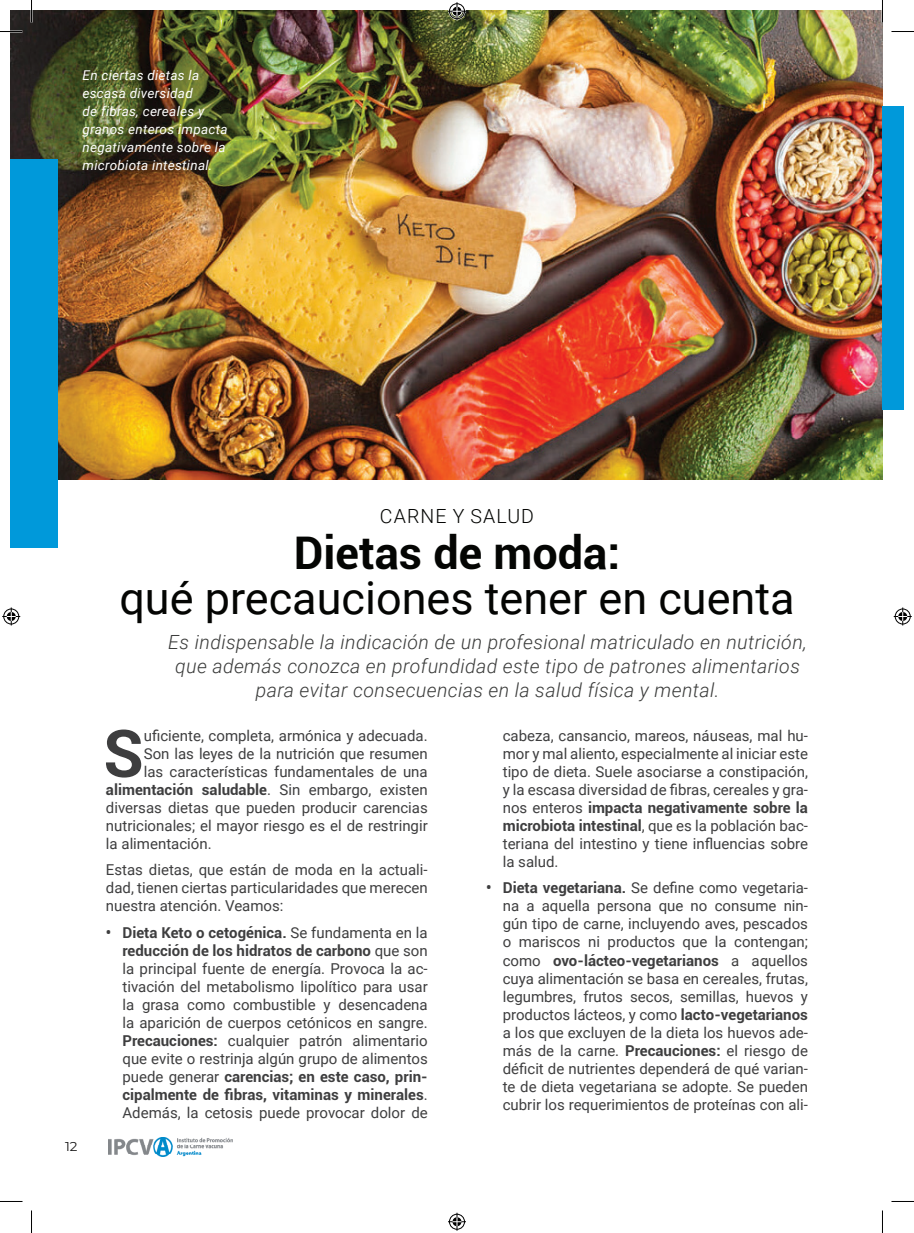
<style>
.page{position:relative;width:914px;height:1233px;background:#fff}
.page>*{position:absolute;margin:0;border:0;box-sizing:border-box;transform-origin:0 0}
.t1{font:700 65.7px "Roboto";color:#3e3e3f}
.t2{font:45px "Roboto";color:#040503}
.t3{font:700 45px "Roboto";color:#040503}
.t4{font:italic 300 19.5px/24px "Roboto";letter-spacing:.02em;color:#3a3b3a;text-align:center}
.t5{font:300 19.5px "Roboto";letter-spacing:.055em;color:#040503}
.t6{font:15px/18px "Roboto";color:#3e3e3f;text-align:justify}
.t7{font:700 15px "Roboto";color:#3e3e3f}
.t8{font:italic 13.5px/18px "Roboto";letter-spacing:.02em;color:#fff}
.t9{font:12.9px "Montserrat";color:#191818;scale:1.05 1}
.s1{font-weight:400}
.s2{font-weight:700}
</style>
<div class="page">
<img style="left:109px;top:1137px;width:123px;height:19px">
<img style="left:10px;top:10px;width:872px;height:470px">
<div style="left:10px;top:159px;width:48px;height:388px;background:#0099da"></div>
<div style="left:882px;top:106px;width:21px;height:303px;background:#0099da"></div>
<hr style="left:881px;top:0;width:2px;height:23px;background:#fff">
<svg style="left:0;top:31px;width:22px;height:1px"></svg>
<svg style="left:891px;top:31px;width:22px;height:1px"></svg>
<svg style="left:0;top:1201px;width:22px;height:1px"></svg>
<svg style="left:891px;top:1201px;width:22px;height:1px"></svg>
<svg style="left:31px;top:0;width:1px;height:23px"></svg>
<svg style="left:31px;top:1210px;width:1px;height:22px"></svg>
<svg style="left:882px;top:0;width:1px;height:23px"></svg>
<svg style="left:882px;top:1210px;width:1px;height:22px"></svg>
<svg style="left:448px;top:2px;width:18px;height:18px"></svg>
<svg style="left:448px;top:1212px;width:18px;height:18px"></svg>
<svg style="left:2px;top:607px;width:18px;height:18px"></svg>
<svg style="left:893px;top:607px;width:18px;height:18px"></svg>
<p class="t8" style="left:83px;top:66px;width:146px">En ciertas dietas la escasa diversidad<br>de fibras, cereales y granos enteros impacta negativamente sobre la microbiota intestinal.</p>
<h3 class="t5" style="left:380px;top:502px;width:155px">CARNE Y SALUD</h3>
<h2 class="t3" style="left:293px;top:521px;width:328px">Dietas de moda:</h2>
<h2 class="t2" style="left:119px;top:567px;width:676px">qué precauciones tener en cuenta</h2>
<h3 class="t4" style="left:168px;top:629px;width:640px">Es indispensable la indicación de un profesional matriculado en nutrición, que además conozca en profundidad este tipo de patrones alimentarios para evitar consecuencias en la salud física y mental.</h3>
<p class="t9" style="left:65px;top:1137px;width:13px">12</p>
<h1 class="t1" style="left:103px;top:707px;width:42px">S</h1>
<p class="t6" style="left:144px;top:726px;width:285px">uficiente, completa, armónica y adecuada.</p>
<p class="t6" style="left:144px;top:744px;width:285px">Son las leyes de la nutrición que resumen</p>
<p class="t6" style="left:144px;top:762px;width:285px">las características fundamentales de una</p>
<p class="t7" style="left:106px;top:779px;width:323px">alimentación saludable<span class="s1">. Sin embargo, existen</span></p>
<p class="t6" style="left:106px;top:798px;width:323px">diversas dietas que pueden producir carencias</p>
<p class="t6" style="left:106px;top:816px;width:323px">nutricionales; el mayor riesgo es el de restringir</p>
<p class="t6" style="left:106px;top:834px;width:107px">la alimentación.</p>
<p class="t6" style="left:106px;top:860px;width:323px">Estas dietas, que están de moda en la actuali&shy;dad, tienen ciertas particularidades que merecen nuestra atención. Veamos:</p>
<p class="t6" style="left:122px;top:923px;width:307px;text-indent:-16px"><span class="s2">• Dieta Keto o cetogénica.</span> Se fundamenta en la <span class="s2">reducción de los hidratos de carbono</span> que son la principal fuente de energía. Provoca la ac&shy;tivación del metabolismo lipolítico para usar la grasa como combustible y desencadena la aparición de cuerpos cetónicos en sangre.<br><span class="s2">Precauciones:</span> cualquier patrón alimentario que evite o restrinja algún grupo de alimentos puede generar <span class="s2">carencias; en este caso, prin&shy;cipalmente de fibras, vitaminas y minerales</span>.<br>Además, la cetosis puede provocar dolor de</p>
<p class="t6" style="left:502px;top:726px;width:307px">cabeza, cansancio, mareos, náuseas, mal hu&shy;mor y mal aliento, especialmente al iniciar este tipo de dieta. Suele asociarse a constipación, y la escasa diversidad de fibras, cereales y gra&shy;nos enteros <span class="s2">impacta negativamente sobre la microbiota intestinal</span>, que es la población bac&shy;teriana del intestino y tiene influencias sobre la salud.</p>
<p class="t6" style="left:502px;top:878px;width:307px;text-indent:-16px"><span class="s2">• Dieta vegetariana.</span> Se define como vegetaria&shy;na a aquella persona que no consume nin&shy;gún tipo de carne, incluyendo aves, pescados o mariscos ni productos que la contengan; como <span class="s2">ovo-lácteo-vegetarianos</span> a aquellos cuya alimentación se basa en cereales, frutas, legumbres, frutos secos, semillas, huevos y productos lácteos, y como <span class="s2">lacto-vegetarianos </span>a los que excluyen de la dieta los huevos ade&shy;más de la carne. <span class="s2">Precauciones:</span> el riesgo de déficit de nutrientes dependerá de qué varian&shy;te de dieta vegetariana se adopte. Se pueden cubrir los requerimientos de proteínas con ali-</p>
</div>
